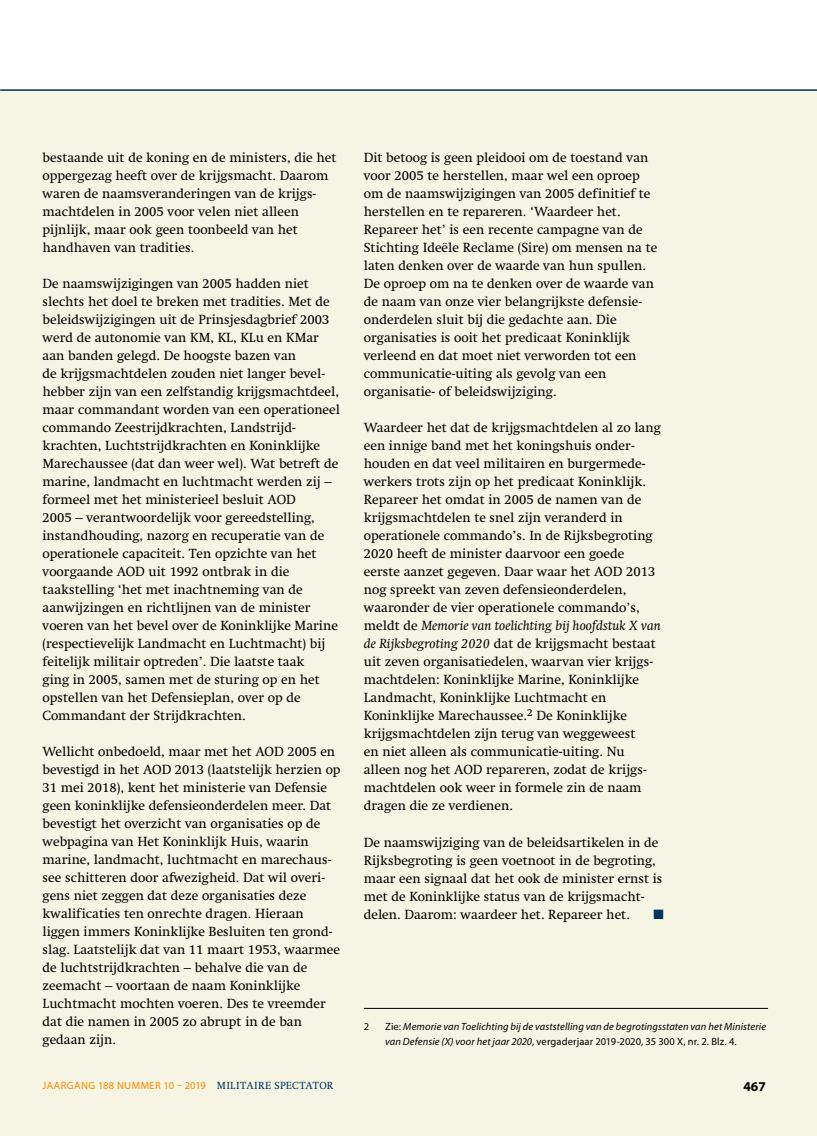
<style>
.page{position:relative;width:817px;height:1136px;background:#fff}
.page>*{position:absolute;margin:0;border:0;box-sizing:border-box;transform-origin:0 0}
.t1{font:13.5px/18px "Swift LT Std";color:#000}
.t2{font:700 13.5px "Myriad Pro";color:#000}
.t3{font:13.5px "Zapf Dingbats Std";color:#00355f}
.t4{font:italic 10.5px/15px "Myriad Pro";letter-spacing:.01em;color:#000}
.t5{font:10.5px "Myriad Pro";letter-spacing:.045em;color:#f38a00}
.t6{font:10.5px "Myriad Pro";color:#000}
.s1{font-style:italic}
.s2{font-style:normal}
.s3{font-family:"Swift LT Std";color:#00355f}
</style>
<div class="page">
<div style="left:0;top:89px;width:816px;height:1046px;background:#f6f4e2"></div>
<hr style="left:0;top:89px;width:816px;height:2px;background:#00355f">
<hr style="left:364px;top:1007px;width:403px;height:1px;background:#000">
<p class="t1" style="left:43px;top:149px;width:295px">bestaande uit de koning en de ministers, die het oppergezag heeft over de krijgsmacht. Daarom waren de naamsveranderingen van de krijgs&shy;machtdelen in 2005 voor velen niet alleen pijnlijk, maar ook geen toonbeeld van het handhaven van tradities.</p>
<p class="t1" style="left:43px;top:275px;width:299px">De naamswijzigingen van 2005 hadden niet slechts het doel te breken met tradities. Met de beleidswijzigingen uit de Prinsjesdagbrief 2003 werd de autonomie van KM, KL, KLu en KMar aan banden gelegd. De hoogste bazen van<br>de krijgsmachtdelen zouden niet langer bevel&shy;hebber zijn van een zelfstandig krijgsmachtdeel, maar commandant worden van een operationeel commando Zeestrijdkrachten, Landstrijd&shy;krachten, Luchtstrijdkrachten en Koninklijke Marechaussee (dat dan weer wel). Wat betreft de marine, landmacht en luchtmacht werden zij – formeel met het ministerieel besluit AOD<br>2005 – verantwoordelijk voor gereedstelling, instandhouding, nazorg en recuperatie van de operationele capaciteit. Ten opzichte van het voorgaande AOD uit 1992 ontbrak in die taakstelling ‘het met inachtneming van de aanwijzingen en richtlijnen van de minister voeren van het bevel over de Koninklijke Marine (respectievelijk Landmacht en Luchtmacht) bij feitelijk militair optreden’. Die laatste taak<br>ging in 2005, samen met de sturing op en het opstellen van het Defensieplan, over op de Commandant der Strijdkrachten.</p>
<p class="t1" style="left:43px;top:743px;width:299px">Wellicht onbedoeld, maar met het AOD 2005 en bevestigd in het AOD 2013 (laatstelijk herzien op 31 mei 2018), kent het ministerie van Defensie geen koninklijke defensieonderdelen meer. Dat bevestigt het overzicht van organisaties op de webpagina van Het Koninklijk Huis, waarin marine, landmacht, luchtmacht en marechaus&shy;see schitteren door afwezigheid. Dat wil overi&shy;gens niet zeggen dat deze organisaties deze kwalificaties ten onrechte dragen. Hieraan liggen immers Koninklijke Besluiten ten grond&shy;slag. Laatstelijk dat van 11 maart 1953, waarmee de luchtstrijdkrachten – behalve die van de zeemacht – voortaan de naam Koninklijke Luchtmacht mochten voeren. Des te vreemder dat die namen in 2005 zo abrupt in de ban gedaan zijn.</p>
<p class="t1" style="left:364px;top:149px;width:295px">Dit betoog is geen pleidooi om de toestand van voor 2005 te herstellen, maar wel een oproep om de naamswijzigingen van 2005 definitief te herstellen en te repareren. ‘Waardeer het.<br>Repareer het’ is een recente campagne van de Stichting Ideële Reclame (Sire) om mensen na te laten denken over de waarde van hun spullen.<br>De oproep om na te denken over de waarde van de naam van onze vier belangrijkste defensie&shy;onderdelen sluit bij die gedachte aan. Die organisaties is ooit het predicaat Koninklijk verleend en dat moet niet verworden tot een communicatie-uiting als gevolg van een organisatie- of beleidswijziging.</p>
<p class="t1" style="left:364px;top:418px;width:298px">Waardeer het dat de krijgsmachtdelen al zo lang een innige band met het koningshuis onder&shy;houden en dat veel militairen en burgermede&shy;werkers trots zijn op het predicaat Koninklijk.<br>Repareer het omdat in 2005 de namen van de krijgsmachtdelen te snel zijn veranderd in operationele commando’s. In de Rijksbegroting 2020 heeft de minister daarvoor een goede eerste aanzet gegeven. Daar waar het AOD 2013 nog spreekt van zeven defensieonderdelen, waaronder de vier operationele commando’s, meldt de <span class="s1">Memorie van toelichting bij hoofdstuk X van de Rijksbegroting 2020</span> dat de krijgsmacht bestaat uit zeven organisatiedelen, waarvan vier krijgs&shy;machtdelen: Koninklijke Marine, Koninklijke Landmacht, Koninklijke Luchtmacht en Koninklijke Marechaussee.<sup>2</sup> De Koninklijke krijgsmachtdelen zijn terug van weggeweest<br>en niet alleen als communicatie-uiting. Nu alleen nog het AOD repareren, zodat de krijgs&shy;machtdelen ook weer in formele zin de naam dragen die ze verdienen.</p>
<p class="t1" style="left:364px;top:833px;width:300px">De naamswijziging van de beleidsartikelen in de Rijksbegroting is geen voetnoot in de begroting, maar een signaal dat het ook de minister ernst is met de Koninklijke status van de krijgsmacht&shy;delen. Daarom: waardeer het. Repareer het.</p>
<p class="t3" style="left:653px;top:907px;width:12px">■</p>
<p class="t6" style="left:364px;top:1019px;width:7px">2</p>
<p class="t4" style="left:385px;top:1018px;width:382px"><span class="s2">Zie:</span> Memorie van Toelichting bij de vaststelling van de begrotingsstaten van het Ministerie van Defensie (X) voor het jaar 2020<span class="s2">, vergaderjaar 2019-2020, 35 300 X, nr. 2. Blz. 4.</span></p>
<p class="t5" style="left:43px;top:1078px;width:292px">JAARGANG 188 NUMMER 10 – 2019 <span class="s3">MILITAIRE SPECTATOR</span></p>
<p class="t2" style="left:743px;top:1077px;width:24px">467</p>
</div>
